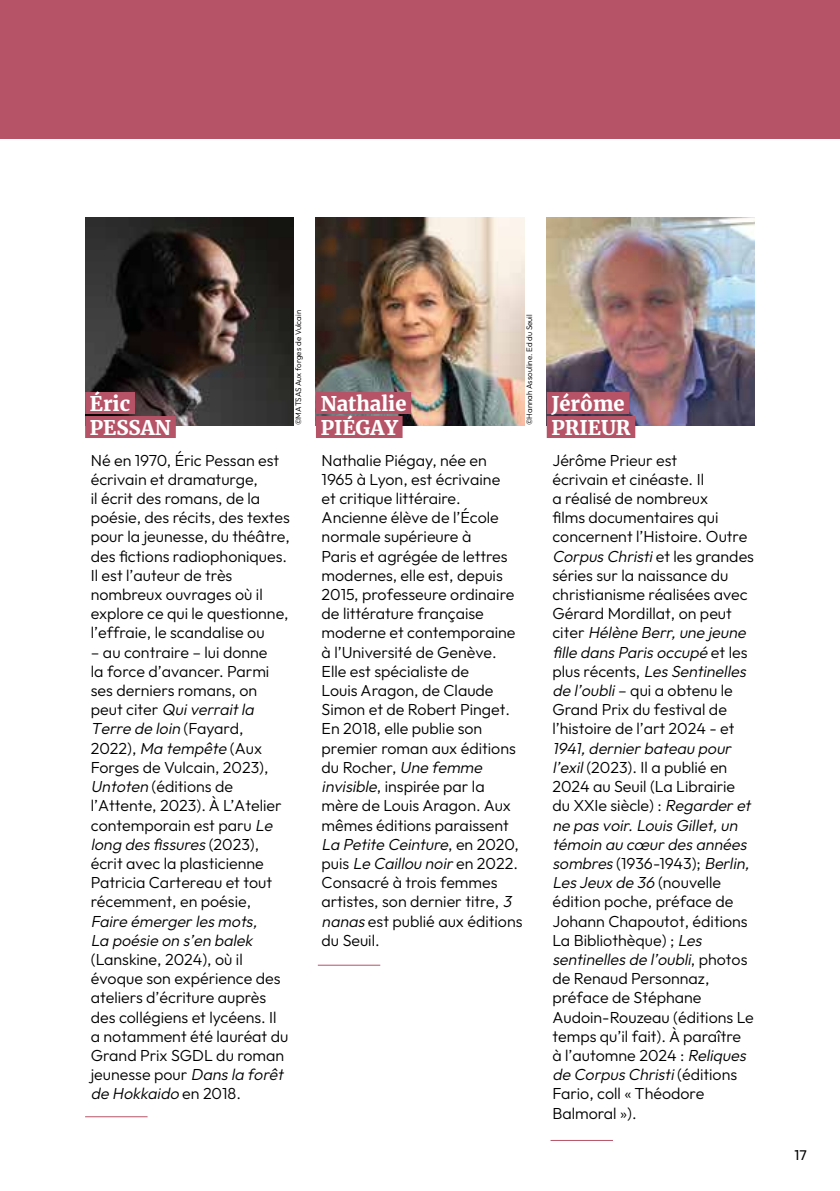
<style>
.page{position:relative;width:840px;height:1191px;background:#fff}
.page>*{position:absolute;margin:0;border:0;box-sizing:border-box;transform-origin:0 0}
.t1{font:900 20px/24px "Merriweather";color:#fff}
.t2{font:100 16px/19.2px "Outfit";color:#000}
.t3{font:italic 100 16px/19.2px "Outfit";color:#000}
.t4{font:100 14px "Outfit";color:#000}
.t5{font:100 8px "Outfit";color:#000}
.s1{font-style:italic}
</style>
<div class="page">
<div style="left:0;top:0;width:839px;height:139px;background:#b65367"></div>
<img style="left:85px;top:218px;width:208px;height:207px">
<img style="left:316px;top:218px;width:207px;height:207px">
<img style="left:546px;top:218px;width:208px;height:207px">
<div style="left:85px;top:392px;width:50px;height:22px;background:#b65367"></div>
<div style="left:85px;top:416px;width:91px;height:22px;background:#b65367"></div>
<div style="left:316px;top:392px;width:95px;height:22px;background:#b65367"></div>
<div style="left:316px;top:416px;width:86px;height:22px;background:#b65367"></div>
<div style="left:546px;top:392px;width:83px;height:22px;background:#b65367"></div>
<div style="left:546px;top:416px;width:89px;height:22px;background:#b65367"></div>
<hr style="left:85px;top:1116px;width:62px;height:1px;background:#b65367">
<hr style="left:317px;top:964px;width:63px;height:1px;background:#b65367">
<hr style="left:550px;top:1140px;width:62px;height:1px;background:#b65367">
<p class="t5" style="left:293px;top:425px;width:117px;rotate:-90deg">©MATSAS Aux forges de Vulcain</p>
<p class="t5" style="left:524px;top:425px;width:113px;rotate:-90deg">©Hannah Assouline. Ed du Seuil</p>
<p class="t1" style="left:90px;top:391px;width:83px">Éric<br>PESSAN</p>
<p class="t2" style="left:91px;top:450px;width:200px">Né en 1970, Éric Pessan est écrivain et dramaturge,<br>il écrit des romans, de la poésie, des récits, des textes pour la jeunesse, du théâtre, des fictions radiophoniques.<br>Il est l’auteur de très nombreux ouvrages où il explore ce qui le questionne, l’effraie, le scandalise ou</p>
<p class="t2" style="left:91px;top:642px;width:192px">– au contraire – lui donne la force d’avancer. Parmi ses derniers romans, on<br>p e u t c i te r <span class="s1">Quiverraitla<br>Terre de loin</span> ( F a ya rd ,<br>2022), <span class="s1">Ma tempête</span> (Aux<br>Forges de Vulcain, 2023),<br><span class="s1">Untoten</span> (éditions de l’Attente, 2023). À L’Atelier contemporain est paru <span class="s1">Le long des fissures</span> ( 2 0 2 3 ) , écrit avec la plasticienne<br>Patricia Cartereau et tout récemment, en poésie,</p>
<p class="t3" style="left:91px;top:911px;width:171px">Faire émerger les mots,<br>La poésie on s’en balek</p>
<p class="t2" style="left:91px;top:950px;width:199px">(Lanskine, 2024), où il évoque son expérience des ateliers d’écriture auprès des collégiens et lycéens. Il a notamment été lauréat du<br>Grand Prix SGDL du roman jeunesse pour <span class="s1">Dans la forêt de Hokkaido</span> e n 2 0 1 8 .</p>
<p class="t1" style="left:320px;top:391px;width:87px">Nathalie<br>PIÉGAY</p>
<p class="t2" style="left:321px;top:450px;width:202px">Nathalie Piégay, née en<br>1965 à Lyon, est écrivaine<br>et critique littéraire.<br>Ancienne élève de l’École normale supérieure à<br>Paris et agrégée de lettres modernes, elle est, depuis<br>2015, professeure ordinaire de littérature française moderne et contemporaine à l’Université de Genève.<br>Elle est spécialiste de<br>Louis Aragon, de Claude<br>Simon et de Robert Pinget.<br>En 2018, elle publie son premier roman aux éditions du Rocher, <span class="s1">Une femme invisible</span>, inspirée par la mère de Louis Aragon. Aux mêmes éditions paraissent<br><span class="s1">La Petite Ceinture</span>, e n 2 0 2 0 , p u i s <span class="s1">Le Caillou noir</span> e n 2 0 2 2 .<br>Consacré à trois femmes artistes, son dernier titre, <span class="s1">3 nanas</span> est publié aux éditions du Seuil.</p>
<p class="t1" style="left:551px;top:391px;width:80px">Jérôme<br>PRIEUR</p>
<p class="t2" style="left:552px;top:450px;width:203px">Jérôme Prieur est<br>écrivain et cinéaste. Il<br>a réalisé de nombreux<br>films documentaires qui concernent l’Histoire. Outre<br><span class="s1">Corpus Christi</span>e t l e s g ra n d e s séries sur la naissance du christianisme réalisées avec<br>Gérard Mordillat, on peut<br>c i t e r <span class="s1">Hélène Berr,une jeune fille dans Paris occupé</span> e t l e s p l u s ré c e n ts , <span class="s1">Les Sentinelles de l’oubli</span>– qui a obtenu le<br>Grand Prix du festival de l’histoire de l’art 2024 - et</p>
<p class="t2" style="left:552px;top:738px;width:203px"><span class="s1">1941,dernier bateau pour l’exil</span>(2023). Il a publié en<br>2024 au Seuil (La Librairie du XXIe siècle) : <span class="s1">Regarder et ne pas voir.Louis Gillet,un témoin au cœur des années sombres</span> (1 93 6 -1 943 ) ; <span class="s1">Berlin,<br>Les Jeux de 36</span> (nouvelle édition poche, préface de<br>Johann Chapoutot, éditions<br>La Bibliothèque) ; <span class="s1">Les sentinelles de l’oubli</span>, p h o t o s de Renaud Personnaz, préface de Stéphane<br>Audoin-Rouzeau (éditions Le temps qu’il fait). À paraître à l’automne 2024 : <span class="s1">Reliques de Corpus Christi</span>( é d i t i o n s<br>Fario, coll « Théodore<br>Balmoral »).</p>
<p class="t4" style="left:794px;top:1146px;width:14px">17</p>
</div>
